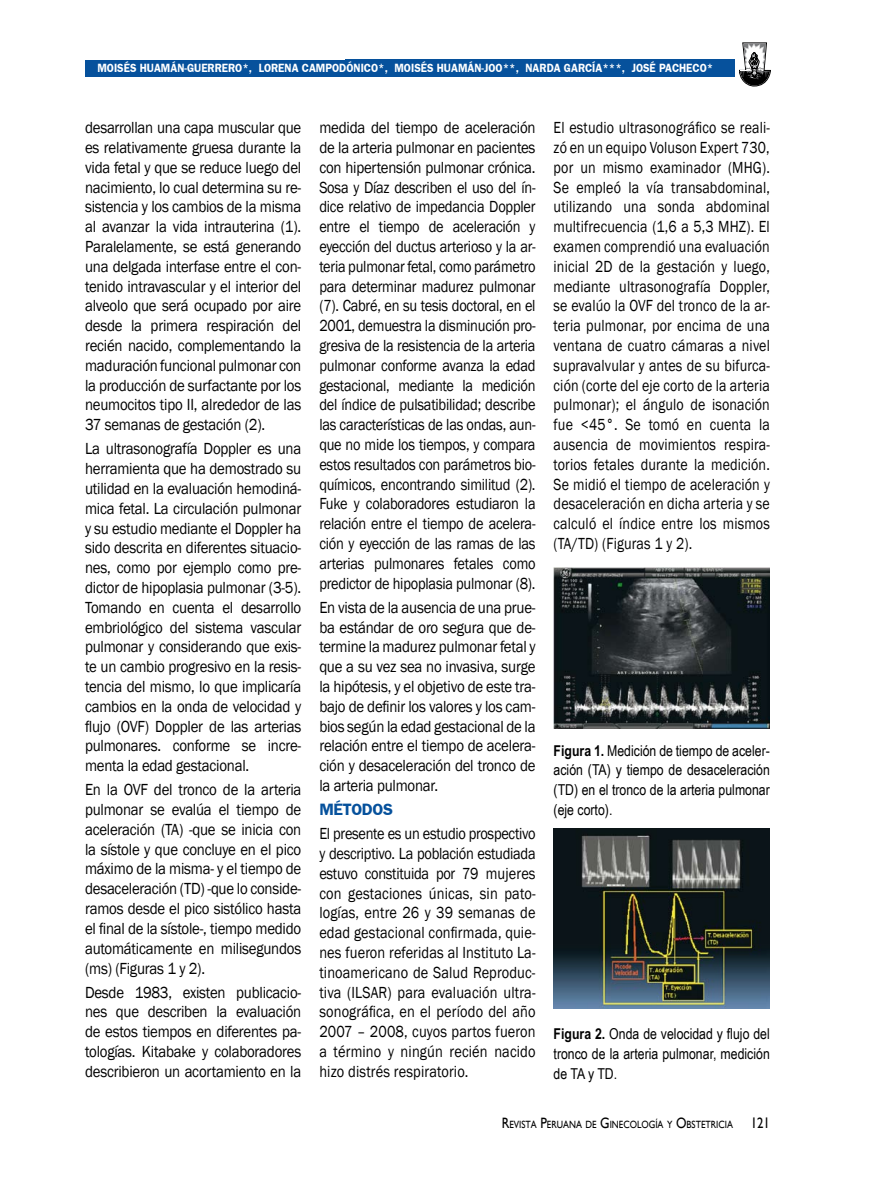
<style>
.page{position:relative;width:872px;height:1191px;background:#fff}
.page>*{position:absolute;margin:0;border:0;box-sizing:border-box;transform-origin:0 0}
.t1{font:16.5px/19.8px "Franklin Gothic";letter-spacing:-.015em;color:#000;text-align:justify;scale:.9 1}
.t2{font:16.5px/19.8px "Franklin Gothic";letter-spacing:-.015em;color:#000;text-align:justify;scale:.85 1}
.t3{font:16.5px/19.8px "Franklin Gothic";letter-spacing:-.015em;color:#000;text-align:justify;scale:.87 1}
.t4{font:700 16.5px "Frankfurt Gothic";letter-spacing:-.02em;color:#06519c}
.t5{font:15px/19.8px "Arial Narrow";color:#000;text-align:justify}
.t6{font:700 12px "Frankfurt Gothic";color:#fff;scale:.9 1}
.t7{font:10.5px "Gill Sans";color:#000;scale:.85 1}
.s1{font-weight:700}
.s2{font-size:15px}
</style>
<div class="page">
<div style="left:345px;top:60px;width:389px;height:17px;background:#06519c"></div>
<svg style="left:739px;top:43px;width:31px;height:43px"></svg>
<img style="left:553px;top:567px;width:216px;height:162px">
<img style="left:553px;top:828px;width:217px;height:180px">
<div style="left:85px;top:60px;width:649px;height:16px;background:#06519c"></div>
<p class="t6" style="left:97px;top:61px;width:253px">MOISÉS HUAMÁN-GUERRERO*, LORENA CAMPO</p>
<p class="t6" style="left:339px;top:61px;width:417px">DÓNICO *, MOISÉS HUAMÁN-JOO **, NARDA GARCÍA***, JOSÉ PACH ECO *</p>
<p class="t1" style="left:85px;top:118px;width:242px">desarrollan una capa muscular que es relativamente gruesa durante la vida fetal y que se reduce luego del nacimiento, lo cual determina su re&shy;sistencia y los cambios de la misma al avanzar la vida intrauterina (1).<br>Paralelamente, se está generando una delgada interfase entre el con&shy;tenido intravascular y el interior del alveolo que será ocupado por aire desde la primera respiración del recién nacido, complementando la maduración funcional pulmonar con la producción de surfactante por los neumocitos tipo II, alrededor de las 37 semanas de gestación (2).</p>
<p class="t1" style="left:85px;top:439px;width:242px">La ultrasonografía Doppler es una herramienta que ha demostrado su utilidad en la evaluación hemodiná&shy;mica fetal. La circulación pulmonar y su estudio mediante el Doppler ha sido descrita en diferentes situacio&shy;nes, como por ejemplo como pre&shy;dictor de hipoplasia pulmonar (3-5).<br>Tomando en cuenta el desarrollo embriológico del sistema vascular pulmonar y considerando que exis&shy;te un cambio progresivo en la resis&shy;tencia del mismo, lo que implicaría cambios en la onda de velocidad y flujo (OVF) Doppler de las arterias pulmonares. conforme se incre&shy;menta la edad gestacional.</p>
<p class="t1" style="left:85px;top:780px;width:242px">En la OVF del tronco de la arteria pulmonar se evalúa el tiempo de aceleración (TA) -que se inicia con la sístole y que concluye en el pico máximo de la misma- y el tiempo de desaceleración (TD) -que lo conside&shy;ramos desde el pico sistólico hasta el final de la sístole-, tiempo medido automáticamente en milisegundos (ms) (Figuras 1 y 2).</p>
<p class="t1" style="left:85px;top:982px;width:242px">Desde 1983, existen publicacio&shy;nes que describen la evaluación de estos tiempos en diferentes pa&shy;tologías. Kitabake y colaboradores describieron un acortamiento en la</p>
<p class="t1" style="left:319px;top:118px;width:242px">medida del tiempo de aceleración de la arteria pulmonar en pacientes con hipertensión pulmonar crónica.<br>Sosa y Díaz describen el uso del ín&shy;dice relativo de impedancia Doppler entre el tiempo de aceleración y eyección del ductus arterioso y la ar&shy;teria pulmonar fetal, como parámetro para determinar madurez pulmonar (7). Cabré, en su tesis doctoral, en el 2001, demuestra la disminución pro&shy;gresiva de la resistencia de la arteria pulmonar conforme avanza la edad gestacional, mediante la medición del índice de pulsatibilidad; describe las características de las ondas, aun&shy;que no mide los tiempos, y compara estos resultados con parámetros bio&shy;químicos, encontrando similitud (2).<br>Fuke y colaboradores estudiaron la relación entre el tiempo de acelera&shy;ción y eyección de las ramas de las arterias pulmonares fetales como predictor de hipoplasia pulmonar (8).</p>
<p class="t1" style="left:319px;top:597px;width:242px">En vista de la ausencia de una prue&shy;ba estándar de oro segura que de&shy;termine la madurez pulmonar fetal y que a su vez sea no invasiva, surge la hipótesis, y el objetivo de este tra&shy;bajo de definir los valores y los cam&shy;bios según la edad gestacional de la relación entre el tiempo de acelera&shy;ción y desaceleración del tronco de la arteria pulmonar.</p>
<p class="t4" style="left:319px;top:799px;width:75px">MÉTODOS</p>
<p class="t3" style="left:319px;top:824px;width:250px">El presente es un estudio prospectivo y descriptivo. La población estudiada estuvo constituida por 79 mujeres con gestaciones únicas, sin pato&shy;logías, entre 26 y 39 semanas de edad gestacional confirmada, quie&shy;nes fueron referidas al Instituto La&shy;tinoamericano de Salud Reproduc&shy;tiva (ILSAR) para evaluación ultra&shy;sonográfica, en el período del año 2007 – 2008, cuyos partos fueron a término y ningún recién nacido hizo distrés respiratorio.</p>
<p class="t2" style="left:553px;top:118px;width:256px">El estudio ultrasonográfico se reali&shy;zó en un equipo Voluson Expert 730, por un mismo examinador (MHG).<br>Se empleó la vía transabdominal, utilizando una sonda abdominal multifrecuencia (1,6 a 5,3 MHZ). El examen comprendió una evaluación inicial 2D de la gestación y luego, mediante ultrasonografía Doppler, se evalúo la OVF del tronco de la ar&shy;teria pulmonar, por encima de una ventana de cuatro cámaras a nivel supravalvular y antes de su bifurca&shy;ción (corte del eje corto de la arteria pulmonar); el ángulo de isonación fue &lt;45°. Se tomó en cuenta la ausencia de movimientos respira&shy;torios fetales durante la medición.<br>Se midió el tiempo de aceleración y desaceleración en dicha arteria y se calculó el índice entre los mismos (TA/TD) (Figuras 1 y 2).</p>
<p class="t5" style="left:553px;top:740px;width:218px"><span class="s1">Figura 1.</span> Medición de tiempo de aceler&shy;ación (TA) y tiempo de desaceleración (TD) en el tronco de la arteria pulmonar (eje corto).</p>
<p class="t5" style="left:553px;top:1023px;width:218px"><span class="s1">Figura 2.</span> Onda de velocidad y flujo del tronco de la arteria pulmonar, medición de TA y TD.</p>
<p class="t7" style="left:501px;top:1118px;width:317px"><span class="s2">R</span>EVISTA <span class="s2">P</span>ERUANA DE <span class="s2">G</span>INECOLOGÍA Y <span class="s2">O</span>BSTETRICIA <span class="s2">121</span></p>
</div>
